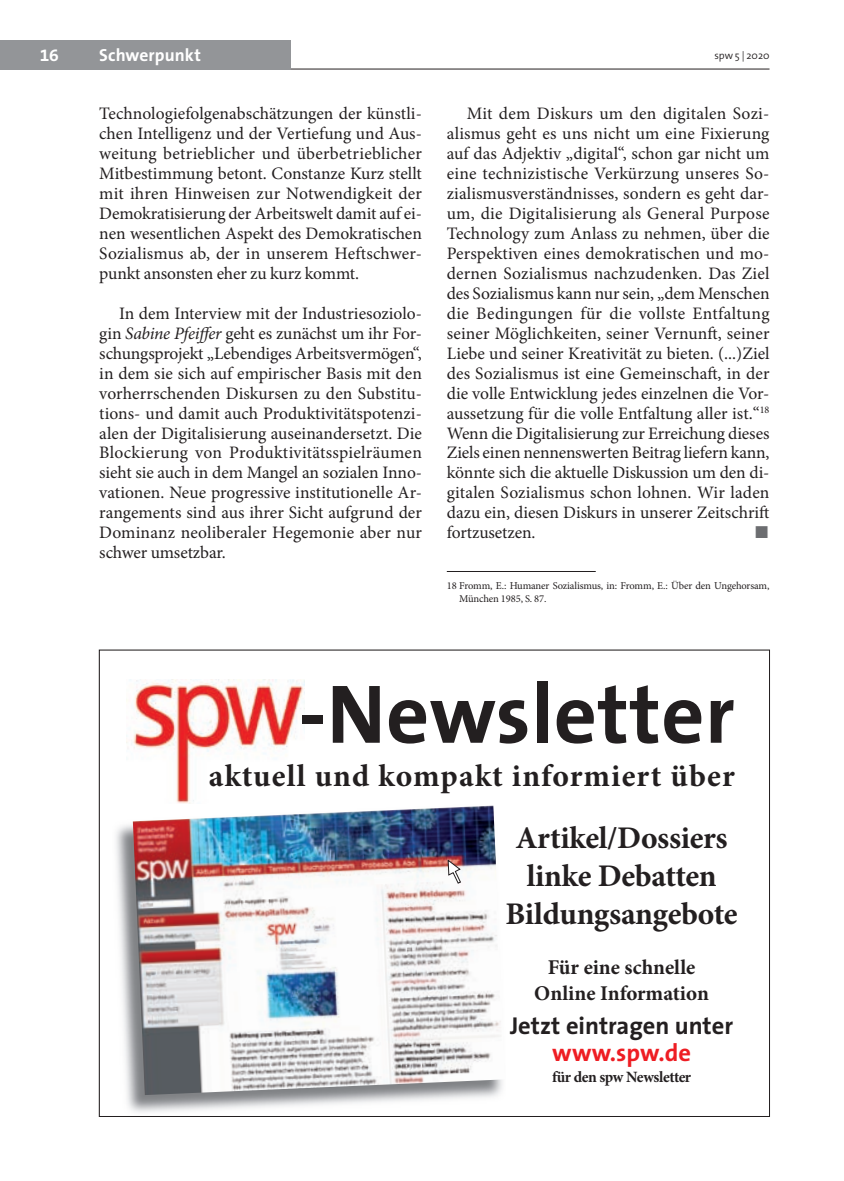
<style>
.page{position:relative;width:844px;height:1181px;background:#fff}
.page>*{position:absolute;margin:0;border:0;box-sizing:border-box;transform-origin:0 0}
.t1{font:700 84px "The Sans B7";letter-spacing:.005em;color:#231f20}
.t2{font:700 31.5px/62.8px "Minion Pro";letter-spacing:.025em;color:#231f20;text-align:right}
.t3{font:700 31.5px/37.8px "Minion Pro";letter-spacing:-.005em;color:#231f20;text-align:center}
.t4{font:700 24.5px "The Sans";color:#231f20}
.t5{font:700 24.5px "The Sans";color:#ee1d23}
.t6{font:700 21px/25.2px "Minion Pro";color:#231f20;text-align:center}
.t7{font:17.5px/19.9px "Minion Pro";color:#231f20;text-align:justify}
.t8{font:700 17.5px "The Sans";color:#fff}
.t9{font:700 17.5px "The Sans B7";color:#fff}
.t10{font:17.5px "The Sans Bold Expert";color:#6c6d70}
.t11{font:700 15.75px "Minion Pro";letter-spacing:-.03em;color:#231f20}
.t12{font:10.5px/12.6px "Minion Pro";letter-spacing:-.015em;color:#231f20}
.t13{font:300 10.5px "The Sans";letter-spacing:-.005em;color:#231f20}
.s1{font-style:italic}
</style>
<div class="page">
<hr style="left:116px;top:69px;width:653px;height:1px;background:#231f20">
<div style="left:0;top:40px;width:290px;height:29px;background:#939598"></div>
<svg style="left:126px;top:679px;width:179px;height:125px"></svg>
<img style="left:116px;top:821px;width:381px;height:292px">
<img style="left:133px;top:805px;width:370px;height:290px">
<svg style="left:447px;top:859px;width:14px;height:34px"></svg>
<hr style="left:446px;top:571px;width:149px;height:1px;background:#231f20">
<p class="t9" style="left:40px;top:46px;width:19px">16</p>
<p class="t8" style="left:99px;top:44px;width:103px">Schwerpunkt</p>
<p class="t13" style="left:714px;top:48px;width:56px">spw 5 | 2020</p>
<p class="t7" style="left:99px;top:104px;width:324px">Technologiefolgenabschätzungen der künstli&shy;chen Intelligenz und der Vertiefung und Aus&shy;weitung betrieblicher und überbetrieblicher Mitbestimmung betont. Constanze Kurz stellt mit ihren Hinweisen zur Notwendigkeit der Demokratisierung der Arbeitswelt damit auf ei&shy;nen wesentlichen Aspekt des Demokratischen Sozialismus ab, der in unserem Heftschwer&shy;punkt ansonsten eher zu kurz kommt.</p>
<p class="t7" style="left:99px;top:303px;width:324px;text-indent:20px">In dem Interview mit der Industriesoziolo&shy;gin <span class="s1">Sabine Pfeiffer</span> geht es zunächst um ihr For&shy;schungsprojekt „Lebendiges Arbeitsvermögen“, in dem sie sich auf empirischer Basis mit den vorherrschenden Diskursen zu den Substitu&shy;tions- und damit auch Produktivitätspotenzi&shy;alen der Digitalisierung auseinandersetzt. Die Blockierung von Produktivitätsspielräumen sieht sie auch in dem Mangel an sozialen Inno&shy;vationen. Neue progressive institutionelle Ar&shy;rangements sind aus ihrer Sicht aufgrund der Dominanz neoliberaler Hegemonie aber nur schwer umsetzbar.</p>
<p class="t7" style="left:446px;top:104px;width:324px;text-indent:20px">Mit dem Diskurs um den digitalen Sozi&shy;alismus geht es uns nicht um eine Fixierung auf das Adjektiv „digital“, schon gar nicht um eine technizistische Verkürzung unseres So&shy;zialismusverständnisses, sondern es geht dar&shy;um, die Digitalisierung als General Purpose Technology zum Anlass zu nehmen, über die Perspektiven eines demokratischen und mo&shy;dernen Sozialismus nachzudenken. Das Ziel des Sozialismus kann nur sein, „dem Menschen die Bedingungen für die vollste Entfaltung seiner Möglichkeiten, seiner Vernunft, seiner Liebe und seiner Kreativität zu bieten. (...)Ziel des Sozialismus ist eine Gemeinschaft, in der die volle Entwicklung jedes einzelnen die Vor&shy;aussetzung für die volle Entfaltung aller ist.“<sup>18<br></sup>Wenn die Digitalisierung zur Erreichung dieses Ziels einen nennenswerten Beitrag liefern kann, könnte sich die aktuelle Diskussion um den di&shy;gitalen Sozialismus schon lohnen. Wir laden dazu ein, diesen Diskurs in unserer Zeitschrift fortzusetzen.</p>
<p class="t10" style="left:754px;top:521px;width:17px">ó</p>
<p class="t12" style="left:459px;top:579px;width:312px;text-indent:-12px">18 Fromm, E.: Humaner Sozialismus, in: Fromm, E.: Über den Ungehorsam,<br>München 1985, S. 87.</p>
<h1 class="t1" style="left:298px;top:670px;width:438px">-Newsletter</h1>
<h2 class="t2" style="left:209px;top:743px;width:527px">aktuell und kompakt informiert über<br>Artikel/Dossiers</h2>
<h2 class="t3" style="left:505px;top:857px;width:233px">linke Debatten<br>Bildungsangebote</h2>
<p class="t6" style="left:534px;top:955px;width:176px">Für eine schnelle<br>Online Information</p>
<h3 class="t4" style="left:510px;top:1010px;width:224px">Jetzt eintragen unter</h3>
<h3 class="t5" style="left:552px;top:1036px;width:140px">www.spw.de</h3>
<p class="t11" style="left:552px;top:1066px;width:141px">für den spw Newsletter</p>
</div>
